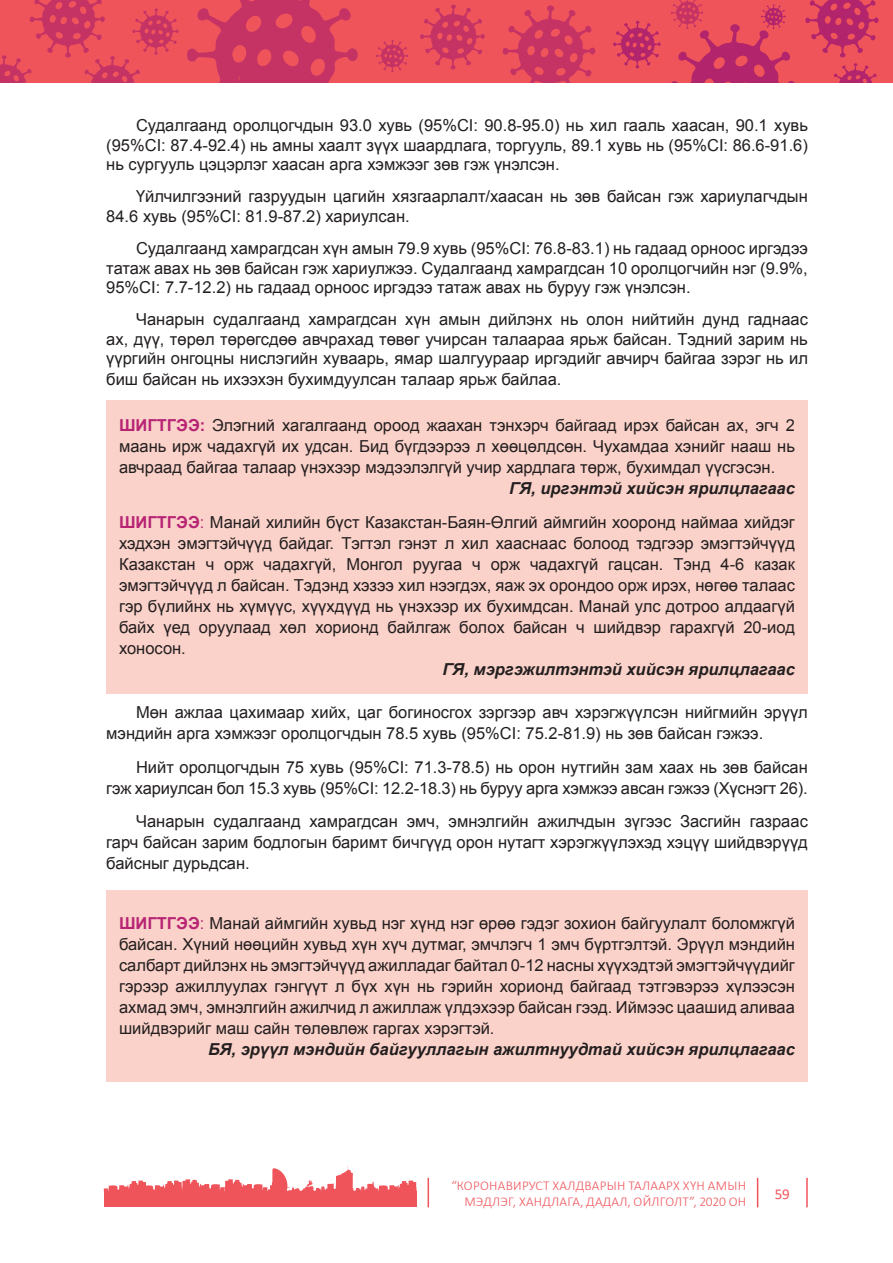
<style>
.page{position:relative;width:893px;height:1263px;background:#fff}
.page>*{position:absolute;margin:0;border:0;box-sizing:border-box;transform-origin:0 0}
.t1{font:16.5px/21px "MAK Arial";color:#231f20;text-align:justify}
.t2{font:italic 700 16.5px "MAK Arial";color:#231f20}
.t3{font:15px "Calibri";color:#f0545b}
.t4{font:300 13.5px/16.2px "Calibri";letter-spacing:.02em;color:#f0545b;text-align:right}
.s1{font-weight:700;color:#b72474}
.s2{font-weight:700;font-style:italic}
.s3{color:#b72474}
</style>
<div class="page">
<svg style="left:757px;top:1178px;width:1px;height:29px"></svg>
<svg style="left:428px;top:1178px;width:1px;height:29px"></svg>
<hr style="left:806px;top:1178px;width:2px;height:29px;background:#f0545b">
<div style="left:0;top:0;width:892px;height:83px;background:#f0545b"></div>
<svg style="left:805px;top:0;width:74px;height:57px"></svg>
<svg style="left:613px;top:21px;width:48px;height:47px"></svg>
<svg style="left:834px;top:63px;width:43px;height:20px"></svg>
<svg style="left:503px;top:5px;width:93px;height:78px"></svg>
<svg style="left:420px;top:4px;width:65px;height:65px"></svg>
<svg style="left:187px;top:0;width:171px;height:83px"></svg>
<svg style="left:0;top:0;width:179px;height:83px"></svg>
<svg style="left:376px;top:40px;width:32px;height:32px"></svg>
<svg style="left:671px;top:0;width:124px;height:83px"></svg>
<svg style="left:104px;top:1166px;width:313px;height:25px"></svg>
<div style="left:104px;top:1191px;width:313px;height:15px;background:#f0545b"></div>
<div style="left:106px;top:401px;width:702px;height:293px;background:#fbd2c9"></div>
<div style="left:106px;top:890px;width:702px;height:192px;background:#fbd2c9"></div>
<p class="t1" style="left:106px;top:116px;width:703px;line-height:19.5px;text-indent:30px">Судалгаанд оролцогчдын 93.0 хувь (95%CI: 90.8-95.0) нь хил гааль хаасан, 90.1 хувь (95%CI: 87.4-92.4) нь амны хаалт зүүх шаардлага, торгууль, 89.1 хувь нь (95%CI: 86.6-91.6) нь сургууль цэцэрлэг хаасан арга хэмжээг зөв гэж үнэлсэн.</p>
<p class="t1" style="left:106px;top:187px;width:703px;line-height:19.5px;text-indent:30px">Үйлчилгээний газруудын цагийн хязгаарлалт/хаасан нь зөв байсан гэж хариулагчдын<br>84.6 хувь (95%CI: 81.9-87.2) хариулсан.</p>
<p class="t1" style="left:106px;top:239px;width:703px;line-height:19.5px;text-indent:30px">Судалгаанд хамрагдсан хүн амын 79.9 хувь (95%CI: 76.8-83.1) нь гадаад орноос иргэдээ татаж авах нь зөв байсан гэж хариулжээ. Судалгаанд хамрагдсан 10 оролцогчийн нэг (9.9%, 95%CI: 7.7-12.2) нь гадаад орноос иргэдээ татаж авах нь буруу гэж үнэлсэн.</p>
<p class="t1" style="left:106px;top:310px;width:703px;line-height:19.5px;text-indent:30px">Чанарын судалгаанд хамрагдсан хүн амын дийлэнх нь олон нийтийн дунд гаднаас ах, дүү, төрөл төрөгсдөө авчрахад төвөг учирсан талаараа ярьж байсан. Тэдний зарим нь үүргийн онгоцны нислэгийн хуваарь, ямар шалгуураар иргэдийг авчирч байгаа зэрэг нь ил</p>
<p class="t1" style="left:106px;top:369px;width:457px">биш байсан нь ихээхэн бухимдуулсан талаар ярьж байлаа.</p>
<p class="t1" style="left:119px;top:415px;width:677px"><span class="s1">ШИГТГЭЭ:</span> Элэгний хагалгаанд ороод жаахан тэнхэрч байгаад ирэх байсан ах, эгч 2 маань ирж чадахгүй их удсан. Бид бүгдээрээ л хөөцөлдсөн. Чухамдаа хэнийг нааш нь авчраад байгаа талаар үнэхээр мэдээлэлгүй учир хардлага төрж, бухимдал үүсгэсэн.</p>
<p class="t1" style="left:119px;top:472px;width:677px;line-height:33.8px;text-align:right"><span class="s2">ГЯ, иргэнтэй хийсэн ярилцлагаас<br></span><span class="s1">ШИГТГЭЭ</span><span class="s3">:</span> Манай хилийн бүст Казакстан-Баян-Өлгий аймгийн хооронд наймаа хийдэг</p>
<p class="t1" style="left:119px;top:533px;width:677px">хэдхэн эмэгтэйчүүд байдаг. Тэгтэл гэнэт л хил хааснаас болоод тэдгээр эмэгтэйчүүд Казакстан ч орж чадахгүй, Монгол руугаа ч орж чадахгүй гацсан. Тэнд 4-6 казак эмэгтэйчүүд л байсан. Тэдэнд хэзээ хил нээгдэх, яаж эх орондоо орж ирэх, нөгөө талаас гэр бүлийнх нь хүмүүс, хүүхдүүд нь үнэхээр их бухимдсан. Манай улс дотроо алдаагүй байх үед оруулаад хөл хорионд байлгаж болох байсан ч шийдвэр гарахгүй 20-иод хоносон.</p>
<p class="t2" style="left:442px;top:659px;width:354px">ГЯ, мэргэжилтэнтэй хийсэн ярилцлагаас</p>
<p class="t1" style="left:106px;top:702px;width:703px;text-indent:30px">Мөн ажлаа цахимаар хийх, цаг богиносгох зэргээр авч хэрэгжүүлсэн нийгмийн эрүүл мэндийн арга хэмжээг оролцогчдын 78.5 хувь (95%CI: 75.2-81.9) нь зөв байсан гэжээ.</p>
<p class="t1" style="left:106px;top:756px;width:703px;text-align:right">Нийт оролцогчдын 75 хувь (95%CI: 71.3-78.5) нь орон нутгийн зам хаах нь зөв байсан<br>гэж хариулсан бол 15.3 хувь (95%CI: 12.2-18.3) нь буруу арга хэмжээ авсан гэжээ (Хүснэгт 26).</p>
<p class="t1" style="left:106px;top:811px;width:703px;text-indent:30px">Чанарын судалгаанд хамрагдсан эмч, эмнэлгийн ажилчдын зүгээс Засгийн газраас гарч байсан зарим бодлогын баримт бичгүүд орон нутагт хэрэгжүүлэхэд хэцүү шийдвэрүүд байсныг дурьдсан.</p>
<p class="t1" style="left:119px;top:913px;width:677px"><span class="s1">ШИГТГЭЭ</span><span class="s3">:</span> Манай аймгийн хувьд нэг хүнд нэг өрөө гэдэг зохион байгуулалт боломжгүй байсан. Хүний нөөцийн хувьд хүн хүч дутмаг, эмчлэгч 1 эмч бүртгэлтэй. Эрүүл мэндийн салбарт дийлэнх нь эмэгтэйчүүд ажилладаг байтал 0-12 насны хүүхэдтэй эмэгтэйчүүдийг гэрээр ажиллуулах гэнгүүт л бүх хүн нь гэрийн хорионд байгаад тэтгэвэрээ хүлээсэн ахмад эмч, эмнэлгийн ажилчид л ажиллаж үлдэхээр байсан гээд. Иймээс цаашид аливаа шийдвэрийг маш сайн төлөвлөж гаргах хэрэгтэй.</p>
<p class="t2" style="left:208px;top:1039px;width:588px">БЯ, эрүүл мэндийн байгууллагын ажилтнуудтай хийсэн ярилцлагаас</p>
<p class="t4" style="left:451px;top:1177px;width:296px">“КОРОНАВИРУСТ ХАЛДВАРЫН ТАЛААРХ ХҮН АМЫН<br>МЭДЛЭГ, ХАНДЛАГА, ДАДАЛ, ОЙЛГОЛТ”, 2020 ОН</p>
<p class="t3" style="left:775px;top:1184px;width:16px">59</p>
</div>
